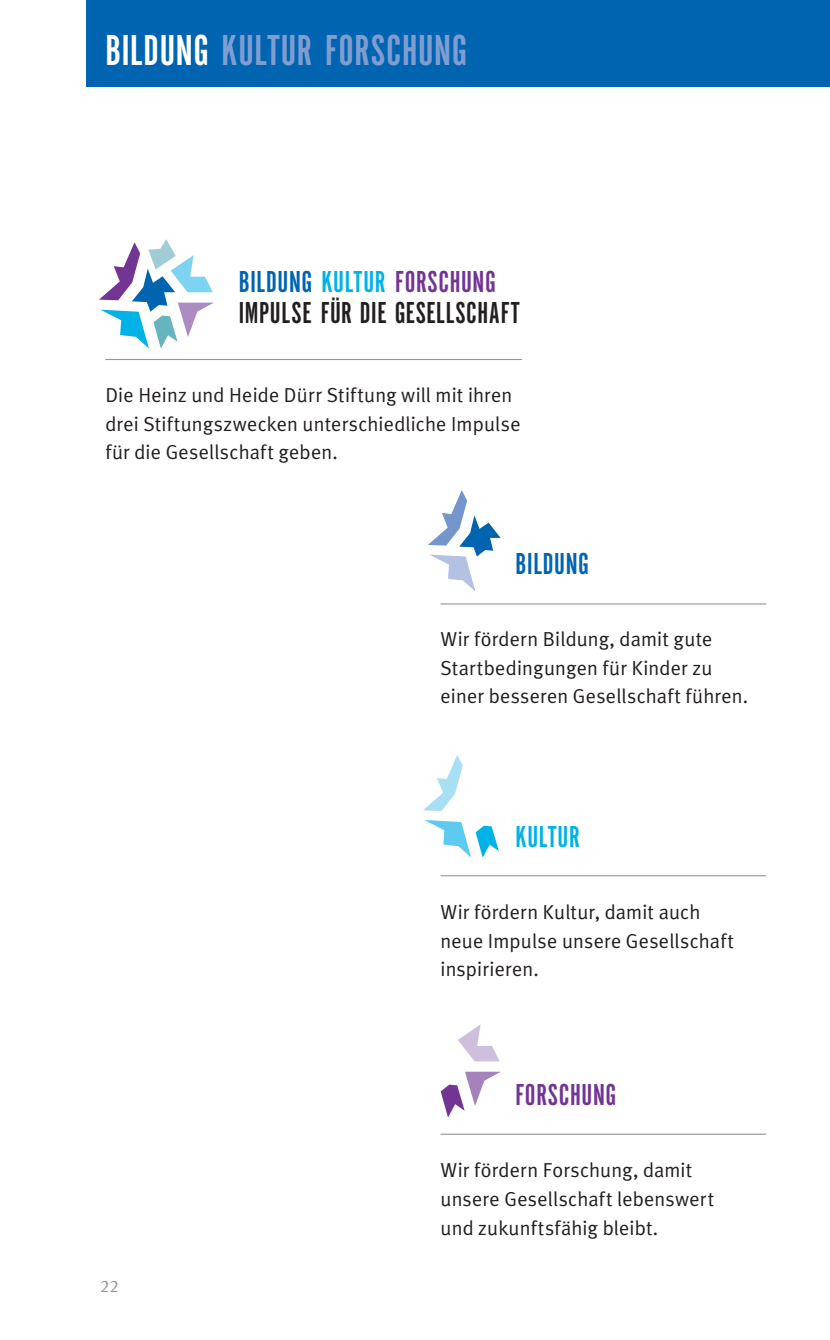
<style>
.page{position:relative;width:830px;height:1340px;background:#fff}
.page>*{position:absolute;margin:0;border:0;box-sizing:border-box;transform-origin:0 0}
.t1{font:45px "Alternate Gothic EF No One";letter-spacing:.015em;color:#7f9dd1}
.t2{font:31.5px/30.8px "Alternate Gothic EF No One";letter-spacing:.02em;color:#231f20}
.t3{font:31.5px "Alternate Gothic EF No One";letter-spacing:.02em;color:#723594}
.t4{font:31.5px "Alternate Gothic EF No One";letter-spacing:.02em;color:#0164b1}
.t5{font:31.5px "Alternate Gothic EF No One";letter-spacing:.02em;color:#00b2e6}
.t6{font:20.25px/28.8px "Meta Plus Normal";letter-spacing:.01em;color:#231f20}
.t7{font:16.88px "Meta Plus Normal Caps";color:#939598}
.s1{color:#fff}
.s2{color:#0164b1}
.s3{color:#00b2e6}
.s4{color:#723594}
</style>
<div class="page">
<div style="left:86px;top:0;width:743px;height:86px;background:#0164b1"></div>
<hr style="left:440px;top:603px;width:325px;height:1px;background:#939598">
<hr style="left:105px;top:359px;width:416px;height:1px;background:#939598">
<hr style="left:440px;top:875px;width:325px;height:1px;background:#939598">
<hr style="left:440px;top:1133px;width:325px;height:1px;background:#939598">
<svg style="left:428px;top:490px;width:72px;height:101px"></svg>
<svg style="left:424px;top:820px;width:74px;height:37px"></svg>
<svg style="left:423px;top:755px;width:39px;height:56px"></svg>
<svg style="left:458px;top:1024px;width:41px;height:37px"></svg>
<svg style="left:440px;top:1071px;width:60px;height:46px"></svg>
<svg style="left:99px;top:239px;width:115px;height:109px"></svg>
<h1 class="t1" style="left:105px;top:27px;width:363px"><span class="s1">BILDUNG</span> KULTUR FORSCHUNG</h1>
<h2 class="t2" style="left:239px;top:268px;width:282px"><span class="s2">BILDUNG</span> <span class="s3">KULTUR</span> <span class="s4">FORSCHUNG<br></span>IMPULSE FÜR DIE GESELLSCHAFT</h2>
<p class="t6" style="left:105px;top:380px;width:416px">Die Heinz und Heide Dürr Stiftung will mit ihren drei Stiftungszwecken unterschiedliche Impulse für die Gesellschaft geben.</p>
<h2 class="t4" style="left:515px;top:547px;width:75px">BILDUNG</h2>
<p class="t6" style="left:440px;top:624px;width:309px">Wir fördern Bildung, damit gute<br>Startbedingungen für Kinder zu einer besseren Gesellschaft führen.</p>
<h2 class="t5" style="left:515px;top:820px;width:66px">KULTUR</h2>
<p class="t6" style="left:440px;top:897px;width:295px">Wir fördern Kultur, damit auch neue Impulse unsere Gesellschaft inspirieren.</p>
<h2 class="t3" style="left:515px;top:1078px;width:102px">FORSCHUNG</h2>
<p class="t7" style="left:100px;top:1276px;width:20px">22</p>
<p class="t6" style="left:440px;top:1155px;width:275px">Wir fördern Forschung, damit unsere Gesellschaft lebenswert und zukunftsfähig bleibt.</p>
</div>
